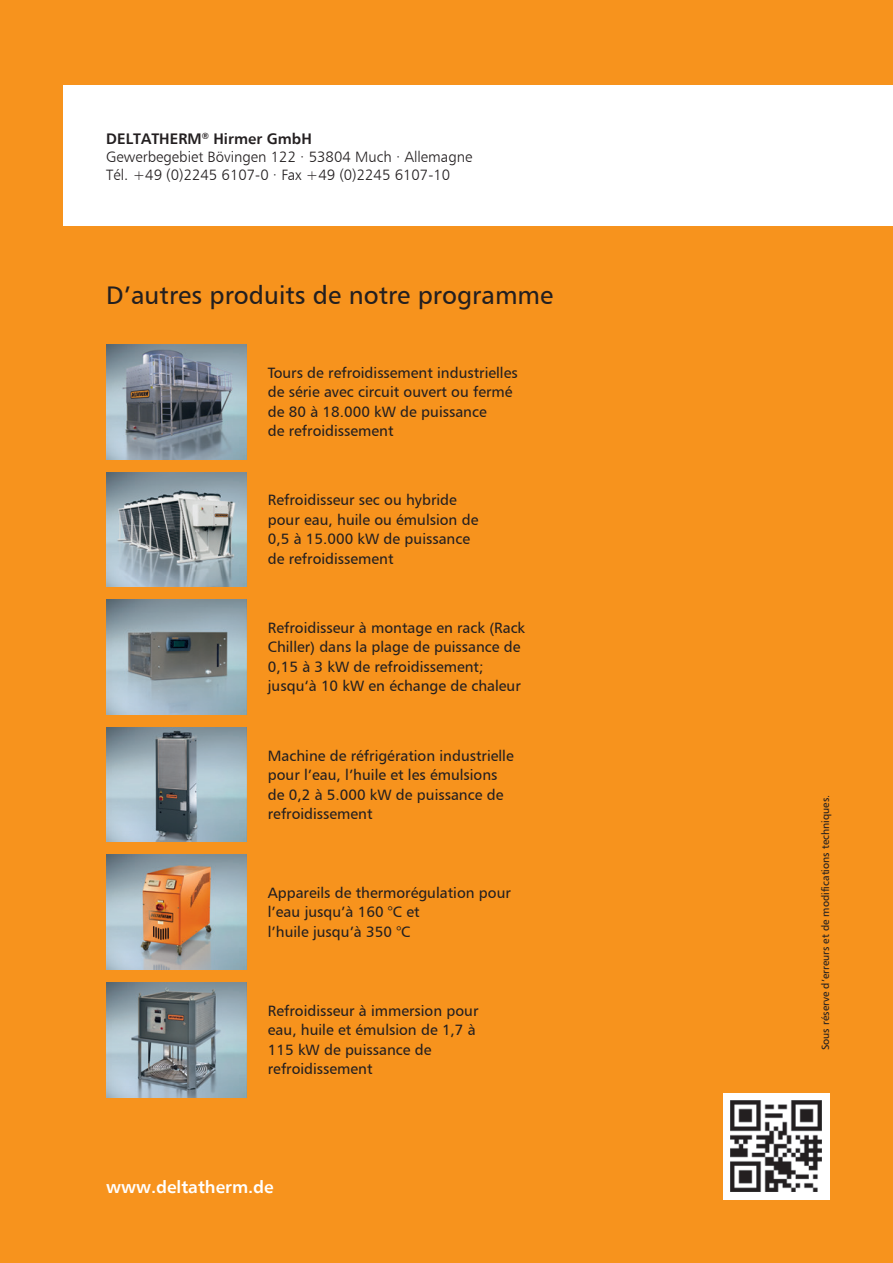
<style>
.page{position:relative;width:893px;height:1263px;background:#f7931d}
.page>*{position:absolute;margin:0;border:0;box-sizing:border-box;transform-origin:0 0}
.t1{font:25.5px "Humanist 777 BT Roman B";color:#231f20}
.t2{font:17.25px "Humanist 777 BT Bold B";color:#fff}
.t3{font:15px/19.5px "Humanist 777 BT Roman B";color:#231f20}
.t4{font:15px/18px "Humanist 777 BT Light B";color:#231f20}
.t5{font:15px "Humanist 777 BT Bold B";color:#231f20}
.t6{font:10.5px "Humanist 777 BT Roman B";color:#231f20}
</style>
<div class="page">
<div style="left:64px;top:85px;width:829px;height:140px;background:#fff"></div>
<div style="left:723px;top:1093px;width:106px;height:106px;background:#fff"></div>
<img style="left:106px;top:600px;width:141px;height:114px">
<img style="left:106px;top:344px;width:141px;height:115px">
<img style="left:106px;top:472px;width:141px;height:115px">
<img style="left:106px;top:855px;width:141px;height:114px">
<img style="left:730px;top:1100px;width:92px;height:92px">
<img style="left:106px;top:727px;width:141px;height:115px">
<img style="left:106px;top:982px;width:141px;height:115px">
<p class="t5" style="left:106px;top:130px;width:207px">DELTATHERM<sup>®</sup> Hirmer GmbH</p>
<p class="t4" style="left:106px;top:148px;width:368px">Gewerbegebiet Bövingen 122 · 53804 Much · Allemagne<br>Tél. +49 (0)2245 6107-0 · Fax +49 (0)2245 6107-10</p>
<h1 class="t1" style="left:106px;top:280px;width:448px">D’autres produits de notre programme</h1>
<p class="t3" style="left:268px;top:363px;width:251px">Tours de refroidissement industrielles de série avec circuit ouvert ou fermé de 80 à 18.000 kW de puissance<br>de refroidissement</p>
<p class="t3" style="left:268px;top:490px;width:212px">Refroidisseur sec ou hybride pour eau, huile ou émulsion de<br>0,5 à 15.000 kW de puissance de refroidissement</p>
<p class="t3" style="left:268px;top:618px;width:259px">Refroidisseur à montage en rack (Rack Chiller) dans la plage de puissance de 0,15 à 3 kW de refroidissement; jusqu‘à 10 kW en échange de chaleur</p>
<p class="t3" style="left:268px;top:745px;width:247px">Machine de réfrigération industrielle pour l’eau, l’huile et les émulsions de 0,2 à 5.000 kW de puissance de refroidissement</p>
<p class="t3" style="left:268px;top:882px;width:244px">Appareils de thermorégulation pour l’eau jusqu’à 160 °C et<br>l’huile jusqu’à 350 °C</p>
<p class="t3" style="left:268px;top:1000px;width:212px">Refroidisseur à immersion pour eau, huile et émulsion de 1,7 à<br>115 kW de puissance de refroidissement</p>
<p class="t2" style="left:106px;top:1176px;width:169px">www.deltatherm.de</p>
<p class="t6" style="left:819px;top:1050px;width:257px;rotate:-90deg">Sous réserve d’erreurs et de modifications techniques.</p>
</div>
